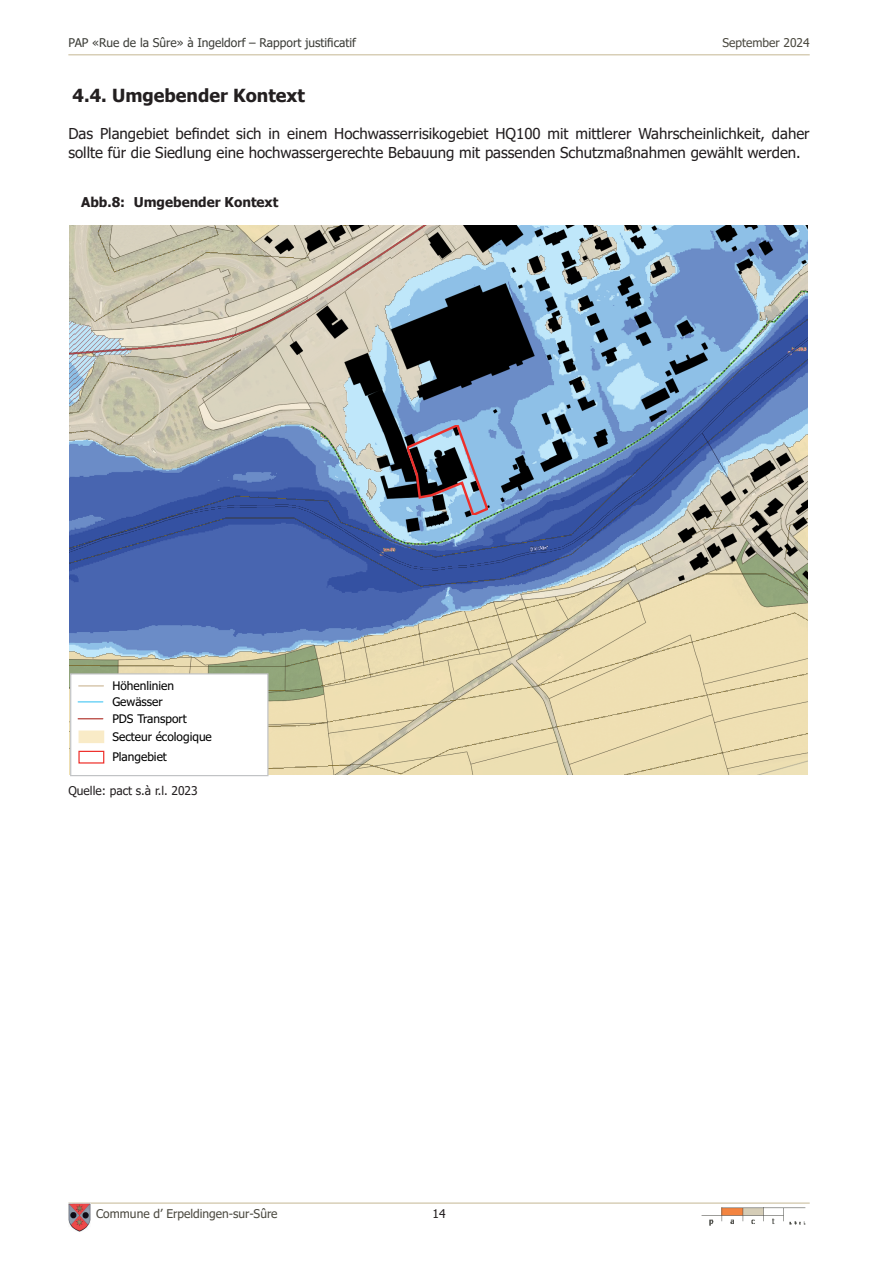
<style>
.page{position:relative;width:893px;height:1263px;background:#fff}
.page>*{position:absolute;margin:0;border:0;box-sizing:border-box;transform-origin:0 0}
.t1{font:700 18px "Tahoma";color:#231f20}
.t2{font:15px/19.5px "Tahoma";color:#231f20}
.t3{font:700 13.5px "Tahoma";color:#231f20}
.t4{font:12px "Tahoma";color:#3c3d38}
.t5{font:12px "Tahoma";color:#4b4940}
.t6{font:12px "Tahoma";color:#231f20}
.t7{font:11.85px "Tahoma";color:#000}
</style>
<div class="page">
<hr style="left:68px;top:1202px;width:742px;height:2px;background:#d8cfb7">
<img style="left:701px;top:1208px;width:105px;height:18px">
<hr style="left:68px;top:54px;width:742px;height:2px;background:#d8cfb7">
<img style="left:68px;top:1204px;width:23px;height:27px">
<img style="left:70px;top:225px;width:737px;height:550px">
<img style="left:265px;top:226px;width:542px;height:360px">
<div style="left:71px;top:674px;width:197px;height:102px;background:#fff"></div>
<div style="left:70px;top:673px;width:198px;height:103px;border:1px solid #c1c3c5"></div>
<div style="left:78px;top:751px;width:26px;height:12px;border:1px solid #ee2f2a"></div>
<svg style="left:78px;top:701px;width:25px;height:1px"></svg>
<svg style="left:79px;top:685px;width:24px;height:1px"></svg>
<div style="left:79px;top:731px;width:25px;height:12px;background:#f9ebc7"></div>
<svg style="left:78px;top:718px;width:25px;height:1px"></svg>
<svg style="left:407px;top:425px;width:80px;height:90px;background:#778195"></svg>
<p class="t4" style="left:68px;top:35px;width:289px">PAP «Rue de la Sûre» à Ingeldorf – Rapport justificatif</p>
<p class="t1" style="left:73px;top:83px;width:234px">4.4. Umgebender Kontext</p>
<p class="t2" style="left:68px;top:124px;width:743px">Das Plangebiet befindet sich in einem Hochwasserrisikogebiet HQ100 mit mittlerer Wahrscheinlichkeit, daher sollte für die Siedlung eine hochwassergerechte Bebauung mit passenden Schutzmaßnahmen gewählt werden.</p>
<p class="t3" style="left:81px;top:192px;width:199px">Abb.8: Umgebender Kontext</p>
<p class="t5" style="left:722px;top:34px;width:89px">September 2024</p>
<p class="t7" style="left:112px;top:677px;width:63px">Höhenlinien</p>
<p class="t7" style="left:112px;top:693px;width:52px">Gewässer</p>
<p class="t7" style="left:112px;top:711px;width:76px">PDS Transport</p>
<p class="t7" style="left:112px;top:729px;width:101px">Secteur écologique</p>
<p class="t7" style="left:112px;top:749px;width:56px">Plangebiet</p>
<p class="t6" style="left:68px;top:783px;width:131px">Quelle: pact s.à r.l. 2023</p>
<p class="t5" style="left:96px;top:1206px;width:183px">Commune d’ Erpeldingen-sur-Sûre</p>
<p class="t6" style="left:432px;top:1206px;width:15px">14</p>
</div>
